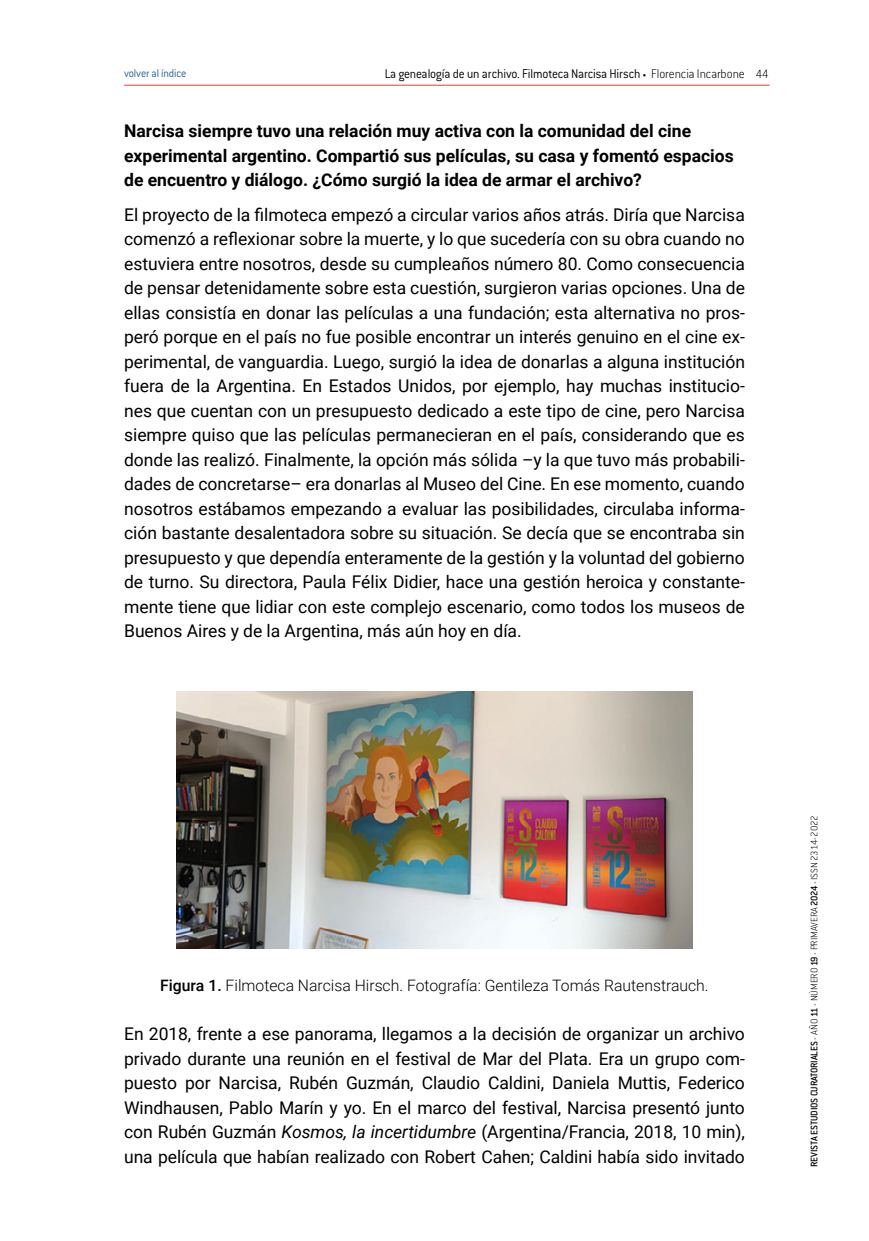
<style>
.page{position:relative;width:869px;height:1241px;background:#fff}
.page>*{position:absolute;margin:0;border:0;box-sizing:border-box;transform-origin:0 0}
.t1{font:17.5px/24.5px "Roboto";letter-spacing:-.005em;color:#000;text-align:justify}
.t2{font:700 17.5px/24.5px "Roboto";color:#000}
.t3{font:300 15.75px "Roboto";color:#000}
.t4{font:300 14px "Conduit ITC";letter-spacing:-.015em;color:#000;scale:.93 1}
.t5{font:300 12.25px "Conduit ITC";letter-spacing:-.01em;color:#275b9b;scale:.93 1}
.t6{font:500 10.5px "Conduit ITC";letter-spacing:-.015em;color:#000}
.s1{font-weight:200;font-size:8.75px}
.s2{font-weight:200}
.s3{font-weight:200;font-size:13.12px}
.s4{font-weight:500}
.s5{font-style:italic}
</style>
<div class="page">
<hr style="left:124px;top:85px;width:645px;height:1px;background:#de3b44">
<img style="left:177px;top:691px;width:515px;height:257px">
<p class="t5" style="left:124px;top:66px;width:68px">volver al índice</p>
<p class="t4" style="left:384px;top:65px;width:414px">La genealogía de un archivo. Filmoteca Narcisa Hirsch <span class="s1">•</span> <span class="s2">Florencia Incarbone</span> <span class="s3">44</span></p>
<p class="t2" style="left:124px;top:119px;width:611px">Narcisa siempre tuvo una relación muy activa con la comunidad del cine experimental argentino. Compartió sus películas, su casa y fomentó espacios de encuentro y diálogo. ¿Cómo surgió la idea de armar el archivo?</p>
<p class="t1" style="left:124px;top:202px;width:622px">El proyecto de la filmoteca empezó a circular varios años atrás. Diría que Narcisa comenzó a reflexionar sobre la muerte, y lo que sucedería con su obra cuando no estuviera entre nosotros, desde su cumpleaños número 80. Como consecuencia de pensar detenidamente sobre esta cuestión, surgieron varias opciones. Una de ellas consistía en donar las películas a una fundación; esta alternativa no pros&shy;peró porque en el país no fue posible encontrar un interés genuino en el cine ex&shy;perimental, de vanguardia. Luego, surgió la idea de donarlas a alguna institución fuera de la Argentina. En Estados Unidos, por ejemplo, hay muchas institucio&shy;nes que cuentan con un presupuesto dedicado a este tipo de cine, pero Narcisa siempre quiso que las películas permanecieran en el país, considerando que es donde las realizó. Finalmente, la opción más sólida –y la que tuvo más probabili&shy;dades de concretarse– era donarlas al Museo del Cine. En ese momento, cuando nosotros estábamos empezando a evaluar las posibilidades, circulaba informa&shy;ción bastante desalentadora sobre su situación. Se decía que se encontraba sin presupuesto y que dependía enteramente de la gestión y la voluntad del gobierno de turno. Su directora, Paula Félix Didier, hace una gestión heroica y constante&shy;mente tiene que lidiar con este complejo escenario, como todos los museos de Buenos Aires y de la Argentina, más aún hoy en día.</p>
<p class="t3" style="left:160px;top:976px;width:549px"><span class="s4">Figura 1.</span> Filmoteca Narcisa Hirsch. Fotografía: Gentileza Tomás Rautenstrauch.</p>
<p class="t1" style="left:124px;top:1021px;width:622px">En 2018, frente a ese panorama, llegamos a la decisión de organizar un archivo privado durante una reunión en el festival de Mar del Plata. Era un grupo com&shy;puesto por Narcisa, Rubén Guzmán, Claudio Caldini, Daniela Muttis, Federico Windhausen, Pablo Marín y yo. En el marco del festival, Narcisa presentó junto con Rubén Guzmán <span class="s5">Kosmos, la incertidumbre</span> (Argentina/Francia, 2018, 10 min), una película que habían realizado con Robert Cahen; Caldini había sido invitado</p>
<p class="t6" style="left:807px;top:1166px;width:353px;rotate:-90deg">REVISTA ESTUDIOS CURATORIALES <span class="s2">- AÑO</span> 11 <span class="s2">- NÚMERO</span> 19 <span class="s2">- PRIMAVERA</span> 2024 <span class="s2">- ISSN 2314-2022</span></p>
</div>
